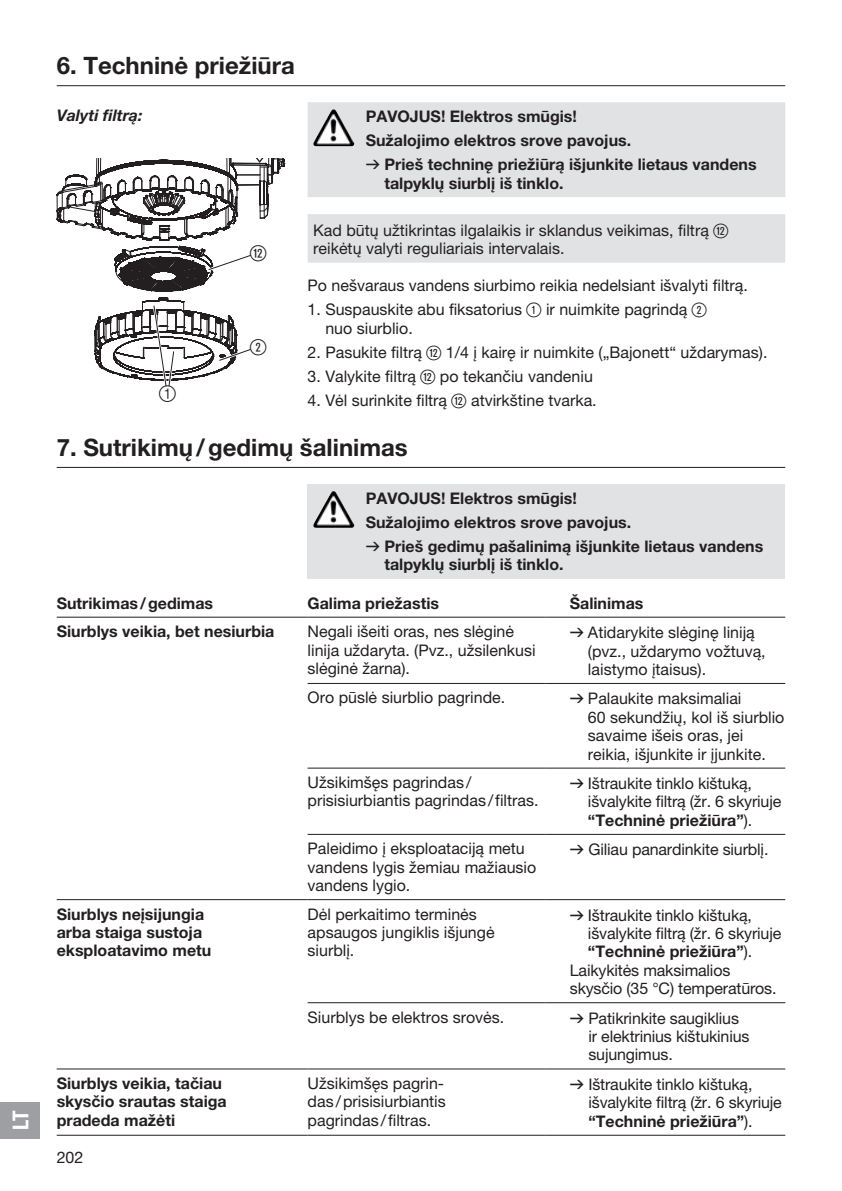
<style>
.page{position:relative;width:842px;height:1191px;background:#fff}
.page>*{position:absolute;margin:0;border:0;box-sizing:border-box;transform-origin:0 0}
.t1{font:700 24px "GARDENA Pro";color:#231f20}
.t2{font:22px "Ziffernim Kreisund Quadrat BQ";color:#231f20}
.t3{font:22px "GARDENA Pro Bo Cond";color:#fff}
.t4{font:22px "Ziffern";color:#231f20}
.t5{font:16px/18.4px "GARDENA Pro";color:#231f20}
.t6{font:700 16px/24px "GARDENA Pro";color:#231f20}
.t7{font:italic 700 16px "GARDENA Pro";color:#231f20}
.s1{font-family:"Formdruck";font-weight:400}
.s2{font-family:"Ziffernim Kreisund Quadrat BQ";font-size:20px}
.s3{font-family:"Formdruck"}
.s4{font-weight:700}
.s5{font-weight:400}
</style>
<div class="page">
<svg style="left:308px;top:102px;width:477px;height:161px;background:#e3e4e6"></svg>
<hr style="left:57px;top:85px;width:728px;height:1px;background:#231f20">
<svg style="left:57px;top:159px;width:228px;height:228px"></svg>
<img style="left:315px;top:109px;width:18px;height:31px">
<div style="left:308px;top:484px;width:477px;height:95px;background:#e1e2e4"></div>
<hr style="left:57px;top:467px;width:728px;height:1px;background:#231f20">
<img style="left:315px;top:491px;width:18px;height:31px">
<hr style="left:57px;top:1068px;width:251px;height:1px;background:#231f20">
<hr style="left:308px;top:1068px;width:238px;height:1px;background:#231f20">
<hr style="left:57px;top:1134px;width:251px;height:1px;background:#231f20">
<hr style="left:57px;top:617px;width:251px;height:1px;background:#231f20">
<hr style="left:308px;top:617px;width:238px;height:1px;background:#231f20">
<hr style="left:546px;top:617px;width:239px;height:1px;background:#231f20">
<hr style="left:308px;top:683px;width:238px;height:1px;background:#231f20">
<hr style="left:546px;top:683px;width:239px;height:1px;background:#231f20">
<hr style="left:308px;top:767px;width:238px;height:1px;background:#231f20">
<hr style="left:546px;top:767px;width:239px;height:1px;background:#231f20">
<hr style="left:57px;top:899px;width:251px;height:1px;background:#231f20">
<hr style="left:308px;top:899px;width:238px;height:1px;background:#231f20">
<hr style="left:546px;top:899px;width:239px;height:1px;background:#231f20">
<hr style="left:308px;top:834px;width:238px;height:1px;background:#231f20">
<hr style="left:546px;top:834px;width:239px;height:1px;background:#231f20">
<hr style="left:308px;top:1002px;width:238px;height:1px;background:#231f20">
<hr style="left:546px;top:1002px;width:239px;height:1px;background:#231f20">
<hr style="left:546px;top:1068px;width:239px;height:1px;background:#231f20">
<hr style="left:308px;top:1134px;width:238px;height:1px;background:#231f20">
<hr style="left:546px;top:1134px;width:239px;height:1px;background:#231f20">
<div style="left:0;top:1102px;width:40px;height:36px;background:#9d9fa2"></div>
<h2 class="t3" style="left:7px;top:1129px;width:21px;rotate:-90deg">LT</h2>
<h1 class="t1" style="left:57px;top:50px;width:240px">6. Techninė priežiūra</h1>
<p class="t7" style="left:57px;top:105px;width:87px">Valyti filtrą:</p>
<p class="t6" style="left:366px;top:104px;width:392px">PAVOJUS! Elektros smūgis!<br>Sužalojimo elektros srove pavojus.<br><span class="s1">v</span> Prieš techninę priežiūrą išjunkite lietaus vandens</p>
<p class="t6" style="left:384px;top:170px;width:181px">talpyklų siurblį iš tinklo.</p>
<p class="t5" style="left:313px;top:221px;width:417px">Kad būtų užtikrintas ilgalaikis ir sklandus veikimas, filtrą <span class="s2">W </span>reikėtų valyti reguliariais intervalais.</p>
<p class="t5" style="left:308px;top:276px;width:442px">Po nešvaraus vandens siurbimo reikia nedelsiant išvalyti filtrą.</p>
<p class="t5" style="left:325px;top:300px;width:383px;text-indent:-18px">1. Suspauskite abu fiksatorius <span class="s2">1</span> ir nuimkite pagrindą <span class="s2">2 </span>nuo siurblio.</p>
<p class="t5" style="left:308px;top:342px;width:461px">2. Pasukite filtrą <span class="s2">W</span> 1/4 į kairę ir nuimkite („Bajonett“ uždarymas).</p>
<p class="t5" style="left:308px;top:367px;width:287px">3. Valykite filtrą <span class="s2">W</span> po tekančiu vandeniu</p>
<p class="t5" style="left:308px;top:391px;width:291px">4. Vėl surinkite filtrą <span class="s2">W</span> atvirkštine tvarka.</p>
<h1 class="t1" style="left:57px;top:432px;width:353px">7. Sutrikimų/gedimų šalinimas</h1>
<p class="t6" style="left:366px;top:486px;width:399px">PAVOJUS! Elektros smūgis!<br>Sužalojimo elektros srove pavojus.<br><span class="s1">v</span> Prieš gedimų pašalinimą išjunkite lietaus vandens</p>
<p class="t6" style="left:384px;top:552px;width:181px">talpyklų siurblį iš tinklo.</p>
<p class="t6" style="left:57px;top:590px;width:158px">Sutrikimas/gedimas</p>
<p class="t6" style="left:308px;top:590px;width:133px">Galima priežastis</p>
<p class="t6" style="left:570px;top:590px;width:75px">Šalinimas</p>
<p class="t6" style="left:57px;top:619px;width:219px">Siurblys veikia, bet nesiurbia</p>
<p class="t5" style="left:308px;top:622px;width:230px">Negali išeiti oras, nes slėginė linija uždaryta. (Pvz., užsilenkusi slėginė žarna).</p>
<p class="t5" style="left:588px;top:623px;width:179px;text-indent:-18px"><span class="s3">v</span> Atidarykite slėginę liniją (pvz., uždarymo vožtuvą, laistymo įtaisus).</p>
<p class="t5" style="left:308px;top:688px;width:199px">Oro pūslė siurblio pagrinde.</p>
<p class="t5" style="left:588px;top:689px;width:198px;text-indent:-18px"><span class="s3">v</span> Palaukite maksimaliai<br>60 sekundžių, kol iš siurblio savaime išeis oras, jei reikia, išjunkite ir įjunkite.</p>
<p class="t5" style="left:308px;top:773px;width:232px">Užsikimšęs pagrindas/ - prisisiurbiantis pagrindas/filtras.</p>
<p class="t5" style="left:588px;top:774px;width:195px;text-indent:-18px"><span class="s3">v</span> Ištraukite tinklo kištuką, išvalykite filtrą (žr. 6 skyriuje <span class="s4">“Techninė priežiūra”</span>).</p>
<p class="t5" style="left:308px;top:839px;width:230px">Paleidimo į eksploataciją metu vandens lygis žemiau mažiausio vandens lygio.</p>
<p class="t5" style="left:570px;top:840px;width:200px"><span class="s3">v</span> Giliau panardinkite siurblį.</p>
<p class="t6" style="left:57px;top:904px;width:156px;line-height:18.4px">Siurblys neįsijungia arba staiga sustoja eksploatavimo metu</p>
<p class="t5" style="left:308px;top:904px;width:188px">Dėl perkaitimo terminės apsaugos jungiklis išjungė siurblį.</p>
<p class="t5" style="left:570px;top:905px;width:184px"><span class="s3">v</span> Ištraukite tinklo kištuką,</p>
<h2 class="t2" style="left:250px;top:241px;width:18px">W</h2>
<h2 class="t2" style="left:250px;top:335px;width:18px">2</h2>
<h2 class="t4" style="left:159px;top:382px;width:19px">1</h2>
<p class="t5" style="left:588px;top:924px;width:195px">išvalykite filtrą (žr. 6 skyriuje</p>
<p class="t6" style="left:588px;top:939px;width:166px">“Techninė priežiūra”<span class="s5">).</span></p>
<p class="t5" style="left:570px;top:960px;width:162px">Laikykitės maksimalios</p>
<p class="t5" style="left:570px;top:979px;width:208px">skysčio (35 °C) temperatūros.</p>
<p class="t5" style="left:308px;top:1007px;width:198px">Siurblys be elektros srovės.</p>
<p class="t5" style="left:588px;top:1008px;width:163px;text-indent:-19px"><span class="s3">v</span> Patikrinkite saugiklius ir elektrinius kištukinius sujungimus.</p>
<p class="t6" style="left:57px;top:1073px;width:172px;line-height:18.4px">Siurblys veikia, tačiau skysčio srautas staiga pradeda mažėti</p>
<p class="t5" style="left:308px;top:1073px;width:140px;text-align:justify">Užsikimšęs pagrin&shy;das / -prisisiurbiantis pagrindas /filtras.</p>
<p class="t5" style="left:588px;top:1074px;width:195px;text-indent:-19px"><span class="s3">v</span> Ištraukite tinklo kištuką, išvalykite filtrą (žr. 6 skyriuje <span class="s4">“Techninė priežiūra”</span>).</p>
<p class="t5" style="left:57px;top:1147px;width:28px">202</p>
</div>
